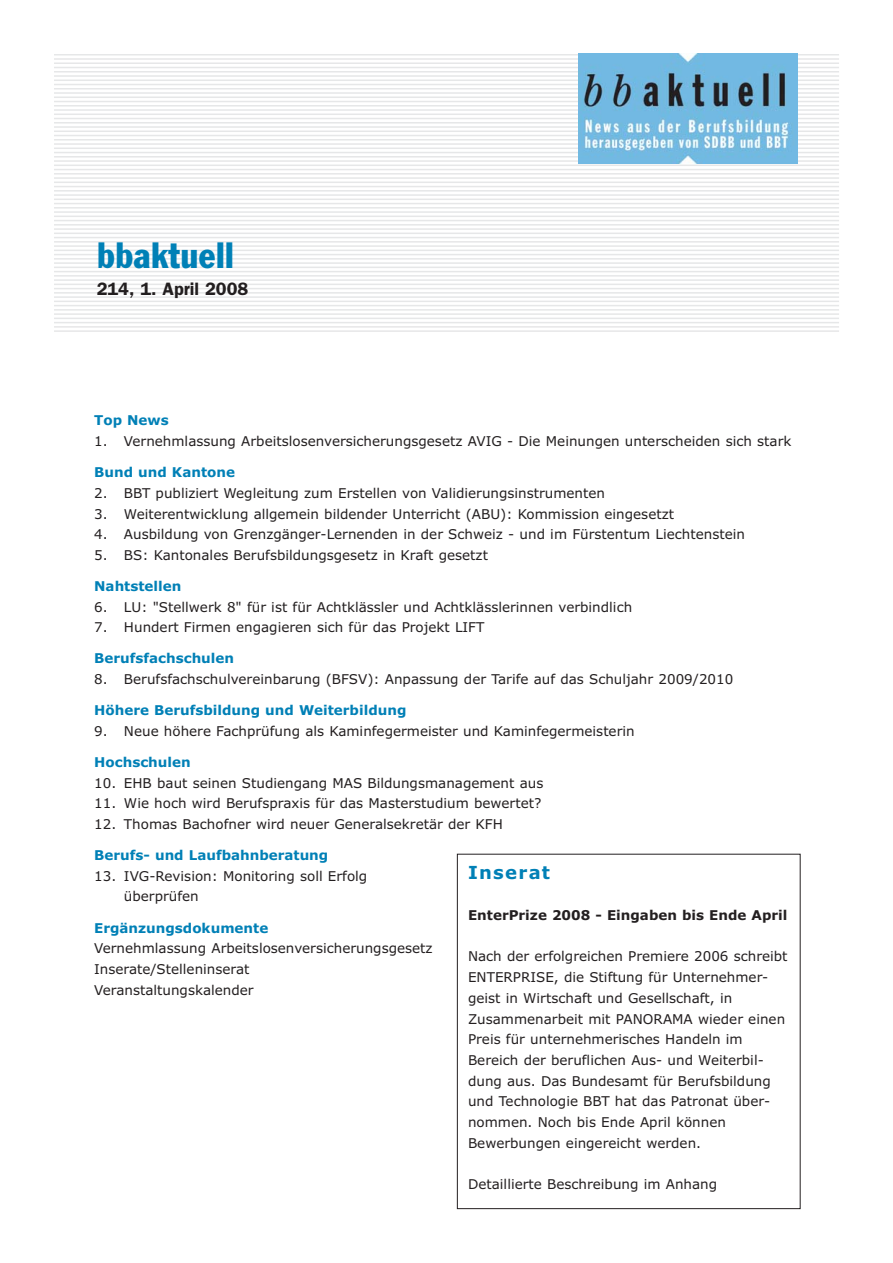
<style>
.page{position:relative;width:893px;height:1263px;background:#fff}
.page>*{position:absolute;margin:0;border:0;box-sizing:border-box;transform-origin:0 0}
.t1{font:condensed 36px "Franklin Gothic";letter-spacing:.01em;color:#0080b6}
.t2{font:600 18px "Franklin Gothic";color:#231f20}
.t3{font:700 18px "Verdana";letter-spacing:.07em;color:#0080b6}
.t4{font:13.5px/20.7px "Verdana";color:#231f20}
.t5{font:700 13.5px "Verdana";color:#0080b6}
.t6{font:700 13.5px "Verdana";color:#231f20}
</style>
<div class="page">
<hr style="left:54px;top:54px;width:785px;height:2px;background:#e6e7e8">
<hr style="left:54px;top:58px;width:785px;height:2px;background:#e6e7e8">
<hr style="left:54px;top:63px;width:785px;height:1px;background:#e6e7e8">
<hr style="left:54px;top:67px;width:785px;height:1px;background:#e6e7e8">
<hr style="left:54px;top:71px;width:785px;height:2px;background:#e6e7e8">
<hr style="left:54px;top:75px;width:785px;height:2px;background:#e6e7e8">
<hr style="left:54px;top:80px;width:785px;height:1px;background:#e6e7e8">
<hr style="left:54px;top:84px;width:785px;height:1px;background:#e6e7e8">
<hr style="left:54px;top:88px;width:785px;height:2px;background:#e6e7e8">
<hr style="left:54px;top:92px;width:785px;height:2px;background:#e6e7e8">
<hr style="left:54px;top:97px;width:785px;height:1px;background:#e6e7e8">
<hr style="left:54px;top:101px;width:785px;height:1px;background:#e6e7e8">
<hr style="left:54px;top:105px;width:785px;height:2px;background:#e6e7e8">
<hr style="left:54px;top:109px;width:785px;height:2px;background:#e6e7e8">
<hr style="left:54px;top:114px;width:785px;height:1px;background:#e6e7e8">
<hr style="left:54px;top:118px;width:785px;height:1px;background:#e6e7e8">
<hr style="left:54px;top:122px;width:785px;height:2px;background:#e6e7e8">
<hr style="left:54px;top:126px;width:785px;height:2px;background:#e6e7e8">
<hr style="left:54px;top:131px;width:785px;height:1px;background:#e6e7e8">
<hr style="left:54px;top:135px;width:785px;height:1px;background:#e6e7e8">
<hr style="left:54px;top:139px;width:785px;height:2px;background:#e6e7e8">
<hr style="left:54px;top:143px;width:785px;height:2px;background:#e6e7e8">
<hr style="left:54px;top:148px;width:785px;height:1px;background:#e6e7e8">
<hr style="left:54px;top:152px;width:785px;height:1px;background:#e6e7e8">
<hr style="left:54px;top:156px;width:785px;height:2px;background:#e6e7e8">
<hr style="left:54px;top:160px;width:785px;height:2px;background:#e6e7e8">
<hr style="left:54px;top:165px;width:785px;height:1px;background:#e6e7e8">
<hr style="left:54px;top:169px;width:785px;height:1px;background:#e6e7e8">
<hr style="left:54px;top:173px;width:785px;height:2px;background:#e6e7e8">
<hr style="left:54px;top:177px;width:785px;height:2px;background:#e6e7e8">
<hr style="left:54px;top:182px;width:785px;height:1px;background:#e6e7e8">
<hr style="left:54px;top:186px;width:785px;height:1px;background:#e6e7e8">
<hr style="left:54px;top:190px;width:785px;height:2px;background:#e6e7e8">
<hr style="left:54px;top:194px;width:785px;height:2px;background:#e6e7e8">
<hr style="left:54px;top:199px;width:785px;height:1px;background:#e6e7e8">
<hr style="left:54px;top:203px;width:785px;height:1px;background:#e6e7e8">
<hr style="left:54px;top:207px;width:785px;height:2px;background:#e6e7e8">
<hr style="left:54px;top:211px;width:785px;height:2px;background:#e6e7e8">
<hr style="left:54px;top:216px;width:785px;height:1px;background:#e6e7e8">
<hr style="left:54px;top:220px;width:785px;height:1px;background:#e6e7e8">
<hr style="left:54px;top:224px;width:785px;height:2px;background:#e6e7e8">
<hr style="left:54px;top:228px;width:785px;height:2px;background:#e6e7e8">
<hr style="left:54px;top:233px;width:785px;height:1px;background:#e6e7e8">
<hr style="left:54px;top:237px;width:785px;height:1px;background:#e6e7e8">
<hr style="left:54px;top:241px;width:785px;height:2px;background:#e6e7e8">
<hr style="left:54px;top:245px;width:785px;height:2px;background:#e6e7e8">
<hr style="left:54px;top:250px;width:785px;height:1px;background:#e6e7e8">
<hr style="left:54px;top:254px;width:785px;height:1px;background:#e6e7e8">
<hr style="left:54px;top:258px;width:785px;height:2px;background:#e6e7e8">
<hr style="left:54px;top:262px;width:785px;height:2px;background:#e6e7e8">
<hr style="left:54px;top:267px;width:785px;height:1px;background:#e6e7e8">
<hr style="left:54px;top:271px;width:785px;height:1px;background:#e6e7e8">
<hr style="left:54px;top:275px;width:785px;height:2px;background:#e6e7e8">
<hr style="left:54px;top:279px;width:785px;height:2px;background:#e6e7e8">
<hr style="left:54px;top:284px;width:785px;height:1px;background:#e6e7e8">
<hr style="left:54px;top:288px;width:785px;height:1px;background:#e6e7e8">
<hr style="left:54px;top:292px;width:785px;height:2px;background:#e6e7e8">
<hr style="left:54px;top:296px;width:785px;height:2px;background:#e6e7e8">
<hr style="left:54px;top:301px;width:785px;height:1px;background:#e6e7e8">
<hr style="left:54px;top:305px;width:785px;height:1px;background:#e6e7e8">
<hr style="left:54px;top:309px;width:785px;height:2px;background:#e6e7e8">
<hr style="left:54px;top:313px;width:785px;height:2px;background:#e6e7e8">
<hr style="left:54px;top:318px;width:785px;height:1px;background:#e6e7e8">
<hr style="left:54px;top:322px;width:785px;height:1px;background:#e6e7e8">
<hr style="left:54px;top:326px;width:785px;height:2px;background:#e6e7e8">
<hr style="left:54px;top:330px;width:785px;height:2px;background:#e6e7e8">
<img style="left:578px;top:54px;width:220px;height:110px">
<div style="left:457px;top:854px;width:343px;height:355px;border:1px solid #231f20"></div>
<h1 class="t1" style="left:97px;top:242px;width:139px">bbaktuell</h1>
<h2 class="t2" style="left:97px;top:283px;width:153px">214, 1. April 2008</h2>
<p class="t5" style="left:94px;top:415px;width:76px">Top News</p>
<p class="t4" style="left:94px;top:432px;width:699px">1. Vernehmlassung Arbeitslosenversicherungsgesetz AVIG - Die Meinungen unterscheiden sich stark</p>
<p class="t5" style="left:94px;top:467px;width:142px">Bund und Kantone</p>
<p class="t4" style="left:94px;top:484px;width:512px">2. BBT publiziert Wegleitung zum Erstellen von Validierungsinstrumenten</p>
<p class="t4" style="left:94px;top:505px;width:581px">3. Weiterentwicklung allgemein bildender Unterricht (ABU): Kommission eingesetzt</p>
<p class="t4" style="left:94px;top:525px;width:652px">4. Ausbildung von Grenzgänger-Lernenden in der Schweiz - und im Fürstentum Liechtenstein</p>
<p class="t4" style="left:94px;top:546px;width:395px">5. BS: Kantonales Berufsbildungsgesetz in Kraft gesetzt</p>
<p class="t5" style="left:94px;top:581px;width:89px">Nahtstellen</p>
<p class="t4" style="left:94px;top:598px;width:539px">6. LU: "Stellwerk 8" für ist für Achtklässler und Achtklässlerinnen verbindlich</p>
<p class="t4" style="left:94px;top:618px;width:392px">7. Hundert Firmen engagieren sich für das Projekt LIFT</p>
<p class="t5" style="left:94px;top:653px;width:141px">Berufsfachschulen</p>
<p class="t4" style="left:94px;top:670px;width:641px">8. Berufsfachschulvereinbarung (BFSV): Anpassung der Tarife auf das Schuljahr 2009/2010</p>
<p class="t5" style="left:94px;top:705px;width:314px">Höhere Berufsbildung und Weiterbildung</p>
<p class="t4" style="left:94px;top:722px;width:542px">9. Neue höhere Fachprüfung als Kaminfegermeister und Kaminfegermeisterin</p>
<p class="t5" style="left:94px;top:757px;width:98px">Hochschulen</p>
<p class="t4" style="left:94px;top:774px;width:451px">10. EHB baut seinen Studiengang MAS Bildungsmanagement aus</p>
<p class="t4" style="left:94px;top:794px;width:449px">11. Wie hoch wird Berufspraxis für das Masterstudium bewertet?</p>
<p class="t4" style="left:94px;top:815px;width:410px">12. Thomas Bachofner wird neuer Generalsekretär der KFH</p>
<p class="t5" style="left:94px;top:850px;width:236px">Berufs- und Laufbahnberatung</p>
<p class="t4" style="left:124px;top:867px;width:245px;text-indent:-30px">13. IVG-Revision: Monitoring soll Erfolg überprüfen</p>
<p class="t5" style="left:94px;top:922px;width:176px">Ergänzungsdokumente</p>
<p class="t4" style="left:94px;top:939px;width:340px">Vernehmlassung Arbeitslosenversicherungsgesetz<br>Inserate/Stelleninserat<br>Veranstaltungskalender</p>
<h2 class="t3" style="left:468px;top:865px;width:84px">Inserat</h2>
<p class="t6" style="left:468px;top:910px;width:321px">EnterPrize 2008 - Eingaben bis Ende April</p>
<p class="t4" style="left:468px;top:947px;width:321px">Nach der erfolgreichen Premiere 2006 schreibt ENTERPRISE, die Stiftung für Unternehmer&shy;geist in Wirtschaft und Gesellschaft, in Zusammenarbeit mit PANORAMA wieder einen Preis für unternehmerisches Handeln im Bereich der beruflichen Aus- und Weiterbil&shy;dung aus. Das Bundesamt für Berufsbildung und Technologie BBT hat das Patronat über&shy;nommen. Noch bis Ende April können Bewerbungen eingereicht werden.</p>
<p class="t4" style="left:468px;top:1175px;width:251px">Detaillierte Beschreibung im Anhang</p>
</div>
